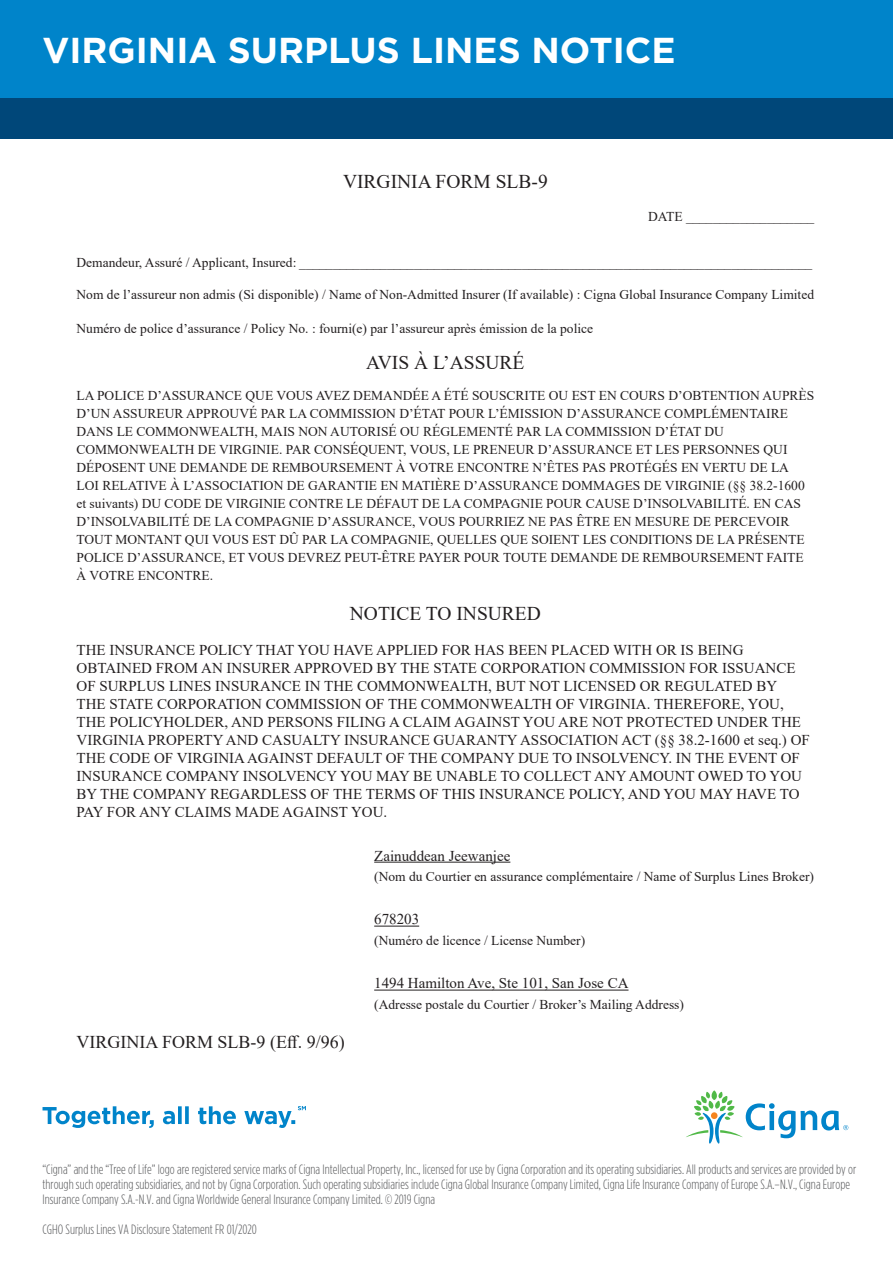
<style>
.page{position:relative;width:893px;height:1263px;background:#fff}
.page>*{position:absolute;margin:0;border:0;box-sizing:border-box;transform-origin:0 0}
.t1{font:700 36px "Gotham";color:#fff}
.t2{font:19.5px "Times New Roman";color:#231f20}
.t3{font:18px "Times New Roman";color:#231f20}
.t4{font:15px/18px "Times New Roman";color:#231f20}
.t5{font:13.5px/18px "Times New Roman";color:#231f20}
.t6{font:300 13.5px/15px "Gotham Condensed";color:#57585a}
</style>
<div class="page">
<div style="left:0;top:0;width:893px;height:98px;background:#0084ca"></div>
<div style="left:0;top:98px;width:893px;height:41px;background:#004779"></div>
<hr style="left:374px;top:862px;width:136px;height:1px;background:#231f20">
<hr style="left:374px;top:926px;width:45px;height:1px;background:#231f20">
<hr style="left:374px;top:990px;width:254px;height:1px;background:#231f20">
<svg style="left:43px;top:1106px;width:263px;height:22px"></svg>
<svg style="left:686px;top:1090px;width:162px;height:53px"></svg>
<p class="t1" style="left:43px;top:26px;width:635px">VIRGINIA SURPLUS LINES NOTICE</p>
<p class="t2" style="left:343px;top:168px;width:206px">VIRGINIA FORM SLB-9</p>
<p class="t5" style="left:648px;top:207px;width:168px">DATE ___________________</p>
<p class="t5" style="left:77px;top:253px;width:737px">Demandeur, Assuré / Applicant, Insured: ____________________________________________________________________________</p>
<p class="t5" style="left:77px;top:285px;width:739px">Nom de l’assureur non admis (Si disponible) / Name of Non-Admitted Insurer (If available) : Cigna Global Insurance Company Limited</p>
<p class="t5" style="left:77px;top:319px;width:518px">Numéro de police d’assurance / Policy No. : fourni(e) par l’assureur après émission de la police</p>
<p class="t2" style="left:366px;top:348px;width:160px">AVIS À L’ASSURÉ</p>
<p class="t5" style="left:77px;top:386px;width:739px">LA POLICE D’ASSURANCE QUE VOUS AVEZ DEMANDÉE A ÉTÉ SOUSCRITE OU EST EN COURS D’OBTENTION AUPRÈS D’UN ASSUREUR APPROUVÉ PAR LA COMMISSION D’ÉTAT POUR L’ÉMISSION D’ASSURANCE COMPLÉMENTAIRE DANS LE COMMONWEALTH, MAIS NON AUTORISÉ OU RÉGLEMENTÉ PAR LA COMMISSION D’ÉTAT DU COMMONWEALTH DE VIRGINIE. PAR CONSÉQUENT, VOUS, LE PRENEUR D’ASSURANCE ET LES PERSONNES QUI DÉPOSENT UNE DEMANDE DE REMBOURSEMENT À VOTRE ENCONTRE N’ÊTES PAS PROTÉGÉS EN VERTU DE LA LOI RELATIVE À L’ASSOCIATION DE GARANTIE EN MATIÈRE D’ASSURANCE DOMMAGES DE VIRGINIE (§§ 38.2-1600 et suivants) DU CODE DE VIRGINIE CONTRE LE DÉFAUT DE LA COMPAGNIE POUR CAUSE D’INSOLVABILITÉ. EN CAS D’INSOLVABILITÉ DE LA COMPAGNIE D’ASSURANCE, VOUS POURRIEZ NE PAS ÊTRE EN MESURE DE PERCEVOIR TOUT MONTANT QUI VOUS EST DÛ PAR LA COMPAGNIE, QUELLES QUE SOIENT LES CONDITIONS DE LA PRÉSENTE POLICE D’ASSURANCE, ET VOUS DEVREZ PEUT-ÊTRE PAYER POUR TOUTE DEMANDE DE REMBOURSEMENT FAITE À VOTRE ENCONTRE.</p>
<p class="t2" style="left:350px;top:600px;width:193px">NOTICE TO INSURED</p>
<p class="t4" style="left:77px;top:640px;width:735px">THE INSURANCE POLICY THAT YOU HAVE APPLIED FOR HAS BEEN PLACED WITH OR IS BEING OBTAINED FROM AN INSURER APPROVED BY THE STATE CORPORATION COMMISSION FOR ISSUANCE OF SURPLUS LINES INSURANCE IN THE COMMONWEALTH, BUT NOT LICENSED OR REGULATED BY THE STATE CORPORATION COMMISSION OF THE COMMONWEALTH OF VIRGINIA. THEREFORE, YOU, THE POLICYHOLDER, AND PERSONS FILING A CLAIM AGAINST YOU ARE NOT PROTECTED UNDER THE VIRGINIA PROPERTY AND CASUALTY INSURANCE GUARANTY ASSOCIATION ACT (§§ 38.2-1600 et seq.) OF THE CODE OF VIRGINIA AGAINST DEFAULT OF THE COMPANY DUE TO INSOLVENCY. IN THE EVENT OF INSURANCE COMPANY INSOLVENCY YOU MAY BE UNABLE TO COLLECT ANY AMOUNT OWED TO YOU BY THE COMPANY REGARDLESS OF THE TERMS OF THIS INSURANCE POLICY, AND YOU MAY HAVE TO PAY FOR ANY CLAIMS MADE AGAINST YOU.</p>
<p class="t4" style="left:374px;top:846px;width:138px">Zainuddean Jeewanjee</p>
<p class="t5" style="left:374px;top:867px;width:441px">(Nom du Courtier en assurance complémentaire / Name of Surplus Lines Broker)</p>
<p class="t4" style="left:374px;top:910px;width:46px">678203</p>
<p class="t5" style="left:374px;top:931px;width:213px">(Numéro de licence / License Number)</p>
<p class="t4" style="left:374px;top:974px;width:256px">1494 Hamilton Ave, Ste 101, San Jose CA</p>
<p class="t5" style="left:374px;top:995px;width:311px">(Adresse postale du Courtier / Broker’s Mailing Address)</p>
<p class="t3" style="left:77px;top:1029px;width:270px">VIRGINIA FORM SLB-9 (Eff. 9/96)</p>
<p class="t6" style="left:43px;top:1162px;width:815px">“Cigna” and the “Tree of Life” logo are registered service marks of Cigna Intellectual Property, Inc., licensed for use by Cigna Corporation and its operating subsidiaries. All products and services are provided by or through such operating subsidiaries, and not by Cigna Corporation. Such operating subsidiaries include Cigna Global Insurance Company Limited, Cigna Life Insurance Company of Europe S.A.–N.V., Cigna Europe<br>Insurance Company S.A.-N.V. and Cigna Worldwide General Insurance Company Limited. © 2019 Cigna</p>
<p class="t6" style="left:43px;top:1222px;width:216px">CGHO Surplus Lines VA Disclosure Statement FR 01/2020</p>
</div>
